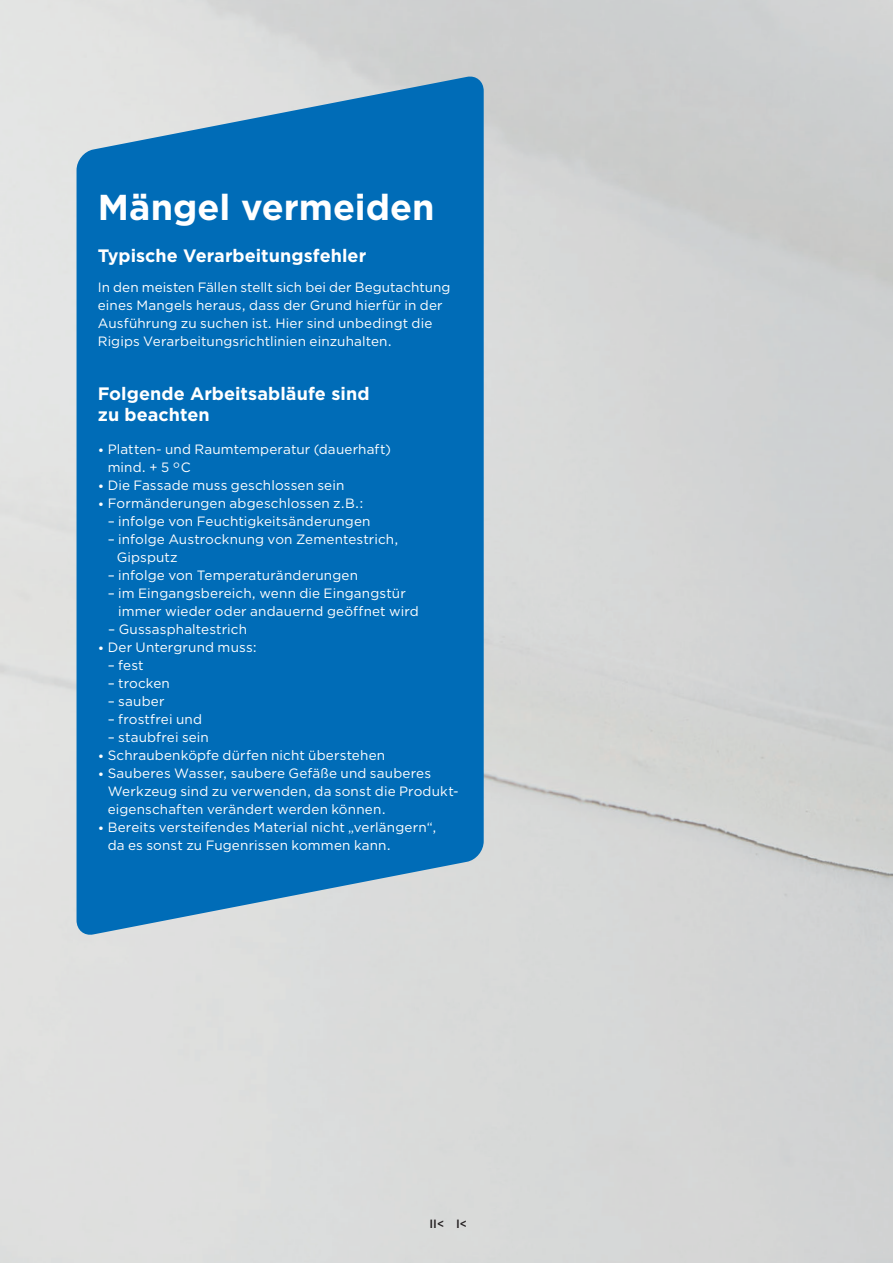
<style>
.page{position:relative;width:893px;height:1263px;background:#fff}
.page>*{position:absolute;margin:0;border:0;box-sizing:border-box;transform-origin:0 0}
.t1{font:700 36px "Gotham";color:#fff}
.t2{font:700 18px/21px "Gotham";letter-spacing:.005em;color:#fff}
.t3{font:13.5px/18px "Gotham";letter-spacing:.01em;color:#fff}
.t4{font:500 12px "Gotham";color:#231f20}
</style>
<div class="page">
<svg style="left:77px;top:74px;width:407px;height:864px;background:#1476ba"></svg>
<h1 class="t1" style="left:98px;top:183px;width:338px">Mängel vermeiden</h1>
<h2 class="t2" style="left:98px;top:245px;width:270px">Typische Verarbeitungsfehler</h2>
<p class="t3" style="left:98px;top:277px;width:354px">In den meisten Fällen stellt sich bei der Begutachtung eines Mangels heraus, dass der Grund hierfür in der Ausführung zu suchen ist. Hier sind unbedingt die Rigips Verarbeitungsrichtlinien einzuhalten.</p>
<h2 class="t2" style="left:98px;top:383px;width:273px">Folgende Arbeitsabläufe sind zu beachten</h2>
<p class="t3" style="left:108px;top:439px;width:285px;text-indent:-10px">• Platten- und Raumtemperatur (dauerhaft) mind. + 5 °C</p>
<p class="t3" style="left:98px;top:475px;width:248px">• Die Fassade muss geschlossen sein</p>
<p class="t3" style="left:98px;top:493px;width:267px">• Formänderungen abgeschlossen z.B.:</p>
<p class="t3" style="left:108px;top:511px;width:264px">– infolge von Feuchtigkeitsänderungen</p>
<p class="t3" style="left:117px;top:529px;width:283px;text-indent:-9px">– infolge Austrocknung von Zementestrich,<br>Gipsputz</p>
<p class="t3" style="left:108px;top:565px;width:252px">– infolge von Temperaturänderungen</p>
<p class="t3" style="left:118px;top:583px;width:302px;text-indent:-11px">– im Eingangsbereich, wenn die Eingangstür immer wieder oder andauernd geöffnet wird</p>
<p class="t3" style="left:108px;top:619px;width:140px">– Gussasphaltestrich</p>
<p class="t3" style="left:98px;top:637px;width:160px">• Der Untergrund muss:</p>
<p class="t3" style="left:108px;top:655px;width:38px">– fest</p>
<p class="t3" style="left:108px;top:673px;width:64px">– trocken</p>
<p class="t3" style="left:108px;top:691px;width:58px">– sauber</p>
<p class="t3" style="left:108px;top:709px;width:96px">– frostfrei und</p>
<p class="t3" style="left:108px;top:727px;width:103px">– staubfrei sein</p>
<p class="t3" style="left:98px;top:745px;width:289px">• Schraubenköpfe dürfen nicht überstehen</p>
<p class="t3" style="left:108px;top:763px;width:351px;text-indent:-10px">• Sauberes Wasser, saubere Gefäße und sauberes<br>Werkzeug sind zu verwenden, da sonst die Produkt&shy;eigenschaften verändert werden können.</p>
<p class="t3" style="left:108px;top:817px;width:330px;text-indent:-10px">• Bereits versteifendes Material nicht „verlängern“, da es sonst zu Fugenrissen kommen kann.</p>
<p class="t4" style="left:429px;top:1216px;width:39px">II&lt; I&lt;</p>
</div>
